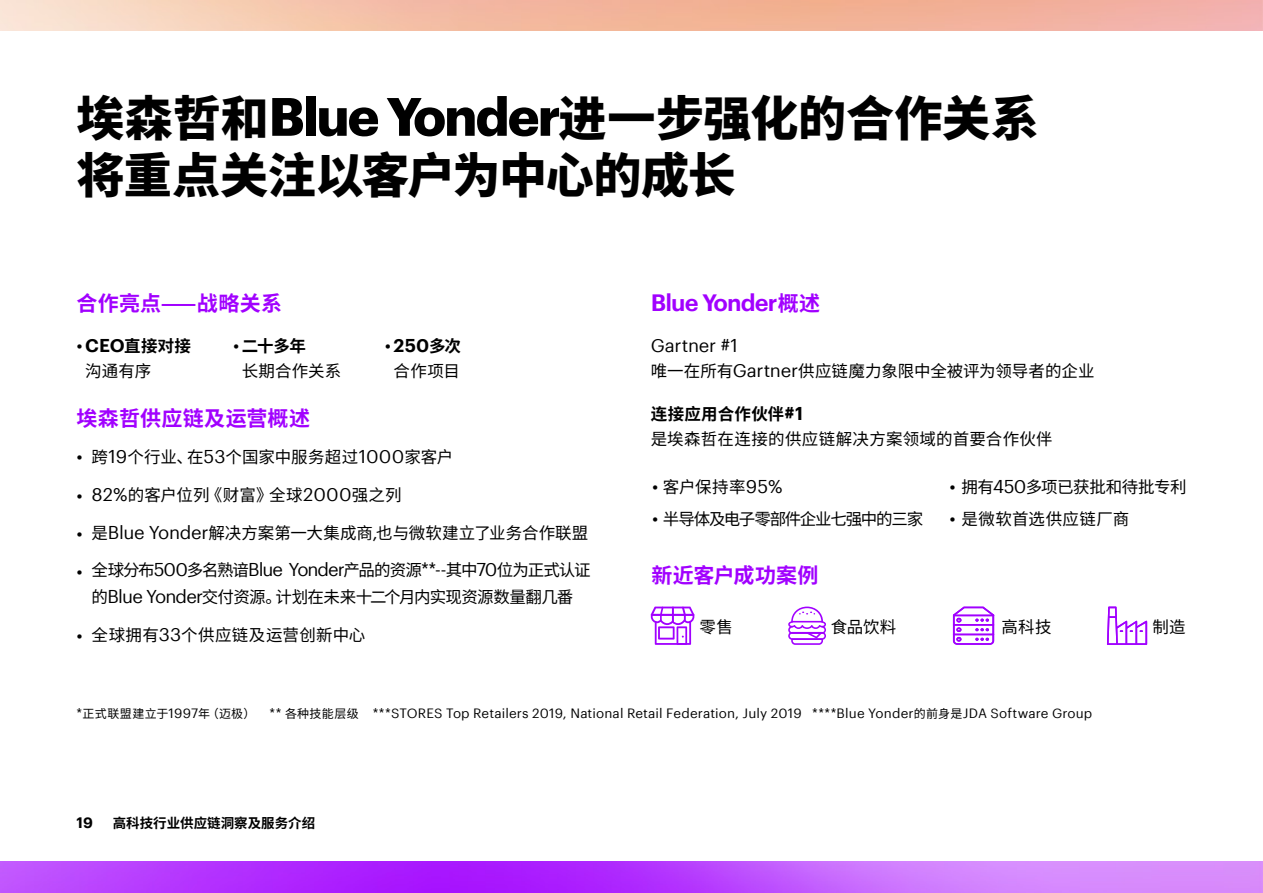
<style>
.page{position:relative;width:1263px;height:893px;background:#fff}
.page>*{position:absolute;margin:0;border:0;box-sizing:border-box;transform-origin:0 0}
.t1{font:800 48px/57.6px "Source Han Sans SC";letter-spacing:-.005em;color:#000}
.t2{font:600 23.1px "Graphik";letter-spacing:-.04em;color:#a100ff}
.t3{font:700 21px "Source Han Sans SC";letter-spacing:.01em;color:#a100ff}
.t4{font:18.15px/38.2px "Graphik";letter-spacing:-.01em;color:#000;text-align:justify}
.t5{font:600 18.15px "Graphik";color:#000}
.t6{font:16.5px/25.5px "Source Han Sans SC";letter-spacing:-.005em;color:#000}
.t7{font:16.5px/27px "Source Han Sans SC";letter-spacing:-.05em;color:#000}
.t8{font:16.5px/25.5px "Source Han Sans SC";letter-spacing:.015em;color:#000}
.t9{font:16.5px "Source Han Sans SC";letter-spacing:-.075em;color:#000}
.t10{font:16.5px "Source Han Sans SC";letter-spacing:-.025em;color:#000}
.t11{font:700 16.5px/25.5px "Source Han Sans SC";color:#000}
.t12{font:16.5px "Source Han Sans SC";letter-spacing:.025em;color:#000}
.t13{font:600 14.85px "Graphik";color:#000}
.t14{font:700 13.5px "Source Han Sans SC";color:#000}
.t15{font:13.2px "Graphik";letter-spacing:.01em;color:#000}
.s1{font-family:"Graphik";font-weight:700;font-size:52.8px}
.s2{font-family:"Graphik";font-weight:400;font-size:18.15px}
.s3{font-family:"Graphik";font-weight:600;font-size:18.15px}
.s4{font-weight:400}
.s5{font-family:"Graphik";font-size:18.15px}
.s6{font-weight:700}
.s7{font-family:"Source Han Sans SC";font-weight:700;font-size:16.5px}
.s8{font-family:"Source Han Sans SC";font-weight:700;font-size:21px}
.s9{font-family:"Source Han Sans SC";font-size:12px}
</style>
<div class="page">
<img style="left:0;top:0;width:1263px;height:893px">
<div style="left:0;top:32px;width:1263px;height:829px;background:#fff"></div>
<svg style="left:651px;top:607px;width:43px;height:38px"></svg>
<svg style="left:788px;top:607px;width:38px;height:38px"></svg>
<svg style="left:953px;top:607px;width:41px;height:38px"></svg>
<svg style="left:1107px;top:607px;width:40px;height:38px"></svg>
<h1 class="t1" style="left:77px;top:90px;width:964px">埃森哲和<span class="s1">Blue Yonder</span>进一步强化的合作关系将重点关注以客户为中心的成长</h1>
<p class="t3" style="left:77px;top:292px;width:207px">合作亮点⸺战略关系</p>
<p class="t11" style="left:85px;top:333px;width:107px;text-indent:-9px"><span class="s2">•</span> <span class="s3">CEO</span>直接对接<span class="s4">沟通有序</span></p>
<p class="t6" style="left:242px;top:333px;width:101px;text-indent:-9px"><span class="s5">•</span> <span class="s6">二十多年<br></span>长期合作关系</p>
<p class="t5" style="left:385px;top:331px;width:78px"><span class="s4">•</span>250<span class="s7">多次</span></p>
<p class="t6" style="left:393px;top:359px;width:68px">合作项目</p>
<p class="t3" style="left:77px;top:407px;width:235px">埃森哲供应链及运营概述</p>
<p class="t6" style="left:92px;top:445px;width:363px">跨<span class="s5">19</span>个行业、在<span class="s5">53</span>个国家中服务超过<span class="s5">1000</span>家客户</p>
<p class="t6" style="left:92px;top:483px;width:311px"><span class="s5">82%</span>的客户位列《财富》全球<span class="s5">2000</span>强之列</p>
<p class="t6" style="left:92px;top:520px;width:498px">是<span class="s5">Blue Yonder</span>解决方案第一大集成商<span class="s5">,</span>也与微软建立了业务合作联盟</p>
<p class="t7" style="left:92px;top:557px;width:501px">全球分布<span class="s5">500</span>多名熟谙<span class="s5">Blue Yonder</span>产品的资源<span class="s5">**--</span>其中<span class="s5">70</span>位为正式认证的<span class="s5">Blue Yonder</span>交付资源。计划在未来十二个月内实现资源数量翻几番</p>
<p class="t8" style="left:92px;top:622px;width:275px">全球拥有<span class="s5">33</span>个供应链及运营创新中心</p>
<p class="t4" style="left:77px;top:436px;width:8px">• • • •</p>
<p class="t4" style="left:77px;top:615px;width:8px">•</p>
<h2 class="t2" style="left:651px;top:285px;width:171px">Blue Yonder<span class="s8">概述</span></h2>
<p class="t4" style="left:651px;top:324px;width:89px">Gartner #1</p>
<p class="t6" style="left:651px;top:359px;width:445px">唯一在所有<span class="s5">Gartner</span>供应链魔力象限中全被评为领导者的企业</p>
<p class="t8" style="left:651px;top:401px;width:403px"><span class="s6">连接应用合作伙伴</span><span class="s3">#1<br></span>是埃森哲在连接的供应链解决方案领域的首要合作伙伴</p>
<p class="t6" style="left:652px;top:475px;width:132px"><span class="s5">•</span> 客户保持率<span class="s5">95%</span></p>
<p class="t9" style="left:652px;top:509px;width:273px"><span class="s5">•</span> 半导体及电子零部件企业七强中的三家</p>
<p class="t10" style="left:949px;top:478px;width:239px"><span class="s5">•</span> 拥有<span class="s5">450</span>多项已获批和待批专利</p>
<p class="t12" style="left:949px;top:509px;width:182px"><span class="s5">•</span> 是微软首选供应链厂商</p>
<p class="t3" style="left:651px;top:564px;width:168px">新近客户成功案例</p>
<p class="t6" style="left:700px;top:614px;width:35px">零售</p>
<p class="t6" style="left:831px;top:614px;width:67px">食品饮料</p>
<p class="t6" style="left:1001px;top:614px;width:52px">高科技</p>
<p class="t6" style="left:1152px;top:614px;width:35px">制造</p>
<p class="t15" style="left:77px;top:703px;width:1017px">*<span class="s9">正式联盟建立于</span>1997<span class="s9">年（迈极）</span> ** <span class="s9">各种技能层级</span> ***STORES Top Retailers 2019, National Retail Federation, July 2019 ****Blue Yonder<span class="s9">的前身是</span>JDA Software Group</p>
<p class="t13" style="left:77px;top:812px;width:18px">19</p>
<p class="t14" style="left:113px;top:816px;width:204px">高科技行业供应链洞察及服务介绍</p>
</div>
